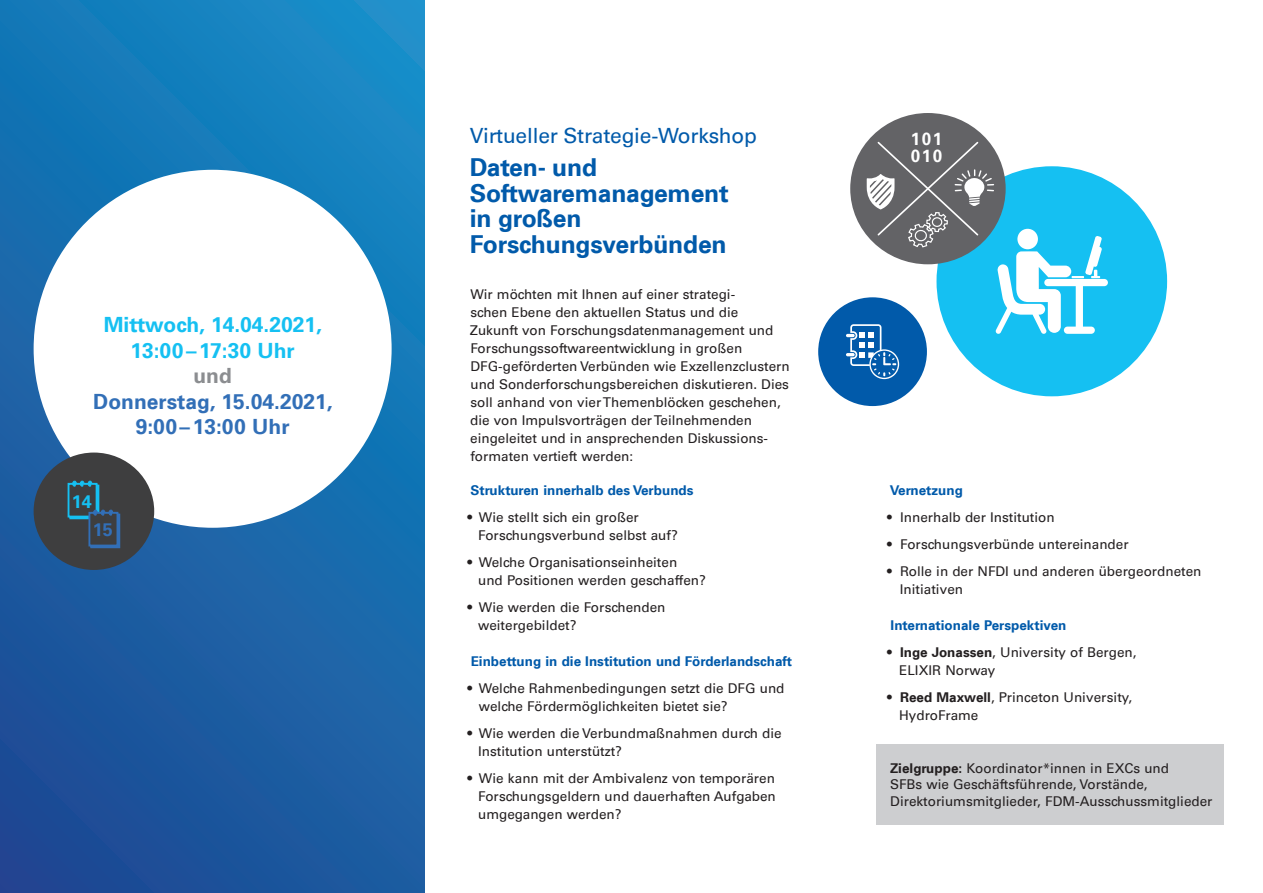
<style>
.page{position:relative;width:1263px;height:893px;background:#fff}
.page>*{position:absolute;margin:0;border:0;box-sizing:border-box;transform-origin:0 0}
.t1{font:24.75px/25.5px "Universfor Uni S65 Bd";letter-spacing:-.01em;color:#015aaa}
.t2{font:21px/25.5px "Universfor Uni S65 Bd";color:#326fb7;text-align:center}
.t3{font:21px/25.5px "Universfor Uni S65 Bd";color:#15c0f2;text-align:center}
.t4{font:21px "Universfor Uni S55 Rm";letter-spacing:-.01em;color:#015aaa}
.t5{font:21px "Universfor Uni S65 Bd";color:#8b8d90}
.t6{font:18px "Universfor Uni S65 Bd";color:#15c0f2}
.t7{font:18px "Universfor Uni S65 Bd";color:#326fb7}
.t8{font:17.4px/17.4px "Universfor Uni S65 Bd";letter-spacing:.09em;color:#fff}
.t9{font:13.5px/18px "Universfor Uni S55 Rm";color:#231f20}
.t10{font:13.5px "Universfor Uni S65 Bd";color:#015aaa}
.s1{font-family:"Universfor Uni S65 Bd"}
</style>
<div class="page">
<svg style="left:0;top:0;width:425px;height:893px;background:#1968ab"></svg>
<div style="left:34px;top:170px;width:358px;height:358px;background:#fff;border-radius:50%"></div>
<div style="left:34px;top:453px;width:120px;height:117px;background:#3e3e3f;border-radius:50%"></div>
<div style="left:818px;top:297px;width:109px;height:109px;background:#015aaa;border-radius:50%"></div>
<div style="left:936px;top:166px;width:231px;height:230px;background:#15c0f2;border-radius:50%"></div>
<div style="left:850px;top:113px;width:156px;height:151px;background:#636366;border-radius:50%"></div>
<svg style="left:846px;top:140px;width:262px;height:239px"></svg>
<svg style="left:68px;top:481px;width:52px;height:67px"></svg>
<div style="left:876px;top:744px;width:348px;height:81px;background:#cdced0"></div>
<h2 class="t3" style="left:104px;top:311px;width:220px">Mittwoch, 14.04.2021,<br>13:00–17:30 Uhr</h2>
<h2 class="t5" style="left:193px;top:361px;width:40px">und</h2>
<h2 class="t2" style="left:93px;top:388px;width:241px">Donnerstag, 15.04.2021,<br>9:00–13:00 Uhr</h2>
<h3 class="t6" style="left:72px;top:488px;width:22px">14</h3>
<h3 class="t7" style="left:93px;top:517px;width:22px">15</h3>
<h2 class="t4" style="left:470px;top:121px;width:289px">Virtueller Strategie-Workshop</h2>
<h1 class="t1" style="left:470px;top:153px;width:260px">Daten- und<br>Softwaremanagement in großen<br>Forschungsverbünden</h1>
<p class="t9" style="left:470px;top:284px;width:321px">Wir möchten mit Ihnen auf einer strategi-<br>schen Ebene den aktuellen Status und die<br>Zukunft von Forschungsdatenmanagement und Forschungssoftwareentwicklung in großen DFG-geförderten Verbünden wie Exzellenzclustern und Sonderforschungsbereichen diskutieren. Dies soll anhand von vier Themenblöcken geschehen, die von Impulsvorträgen der Teilnehmenden eingeleitet und in ansprechenden Diskussions&shy;formaten vertieft werden:</p>
<p class="t10" style="left:471px;top:481px;width:225px">Strukturen innerhalb des Verbunds</p>
<p class="t9" style="left:478px;top:508px;width:201px;text-indent:-11px">• Wie stellt sich ein großer<br>Forschungsverbund selbst auf?</p>
<p class="t9" style="left:478px;top:553px;width:229px;text-indent:-11px">• Welche Organisationseinheiten<br>und Positionen werden geschaffen?</p>
<p class="t9" style="left:478px;top:598px;width:189px;text-indent:-11px">• Wie werden die Forschenden weitergebildet?</p>
<p class="t10" style="left:471px;top:652px;width:323px">Einbettung in die Institution und Förderlandschaft</p>
<p class="t9" style="left:479px;top:679px;width:307px;text-indent:-11px">• Welche Rahmenbedingungen setzt die DFG und welche Fördermöglichkeiten bietet sie?</p>
<p class="t9" style="left:478px;top:724px;width:305px;text-indent:-11px">• Wie werden die Verbundmaßnahmen durch die<br>Institution unterstützt?</p>
<p class="t9" style="left:478px;top:769px;width:299px;text-align:justify;text-indent:-11px">• Wie kann mit der Ambivalenz von temporären Forschungsgeldern und dauerhaften Aufgaben umgegangen werden?</p>
<p class="t8" style="left:911px;top:129px;width:33px">101<br>010</p>
<p class="t10" style="left:890px;top:481px;width:75px">Vernetzung</p>
<p class="t9" style="left:887px;top:508px;width:169px">• Innerhalb der Institution</p>
<p class="t9" style="left:887px;top:535px;width:243px">• Forschungsverbünde untereinander</p>
<p class="t9" style="left:900px;top:562px;width:303px;text-indent:-13px">• Rolle in der NFDI und anderen übergeordneten<br>Initiativen</p>
<p class="t10" style="left:891px;top:616px;width:177px">Internationale Perspektiven</p>
<p class="t9" style="left:899px;top:643px;width:239px;text-indent:-12px">• <span class="s1">Inge Jonassen</span>, University of Bergen,<br>ELIXIR Norway</p>
<p class="t9" style="left:899px;top:688px;width:235px;text-indent:-12px">• <span class="s1">Reed Maxwell</span>, Princeton University,<br>HydroFrame</p>
<p class="t9" style="left:890px;top:759px;width:324px;line-height:16.5px"><span class="s1">Zielgruppe:</span> Koordinator*innen in EXCs und<br>SFBs wie Geschäftsführende, Vorstände,<br>Direktoriumsmitglieder, FDM-Ausschussmitglieder</p>
</div>
